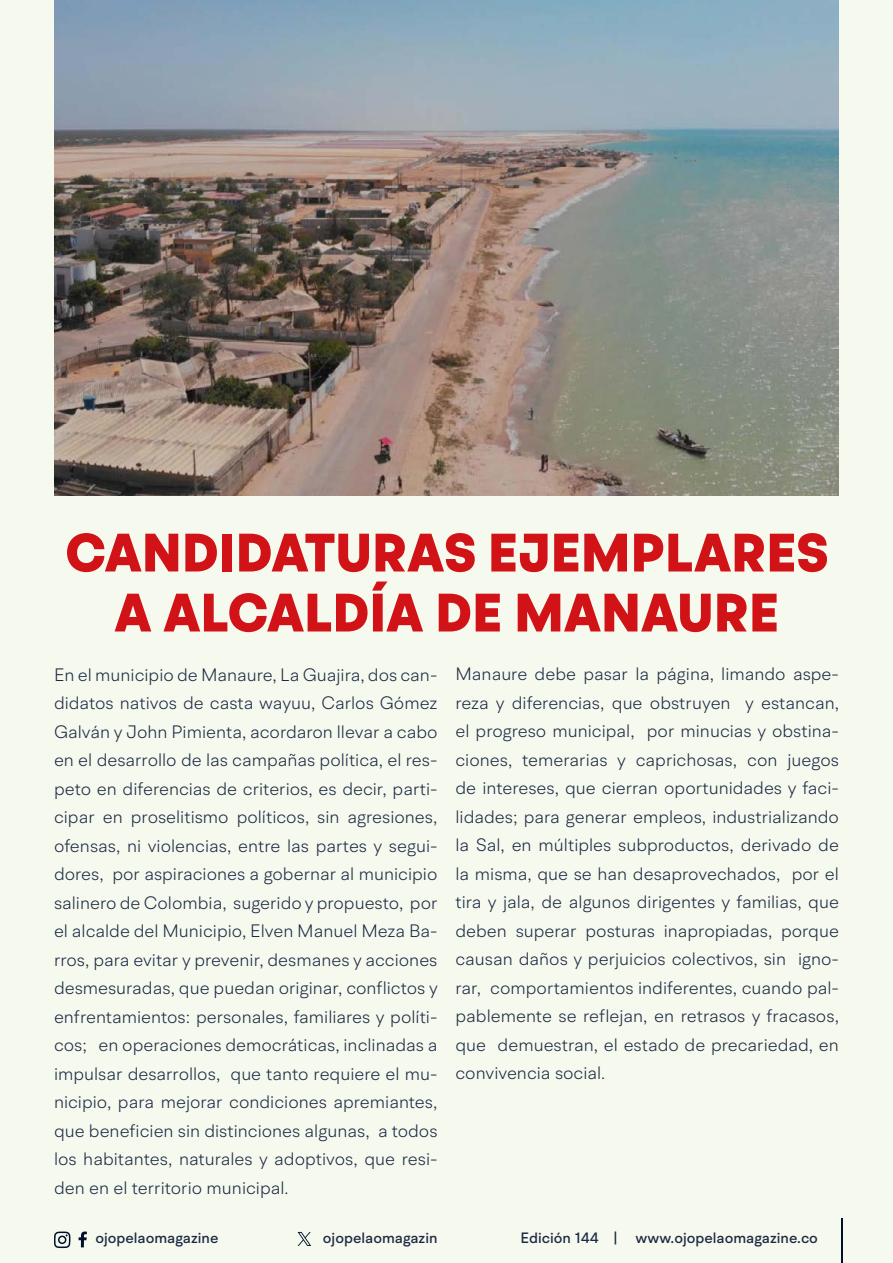
<style>
.page{position:relative;width:893px;height:1263px;background:#f6f9ee}
.page>*{position:absolute;margin:0;border:0;box-sizing:border-box;transform-origin:0 0}
.t1{font:900 54px/60px "BR Hendrix";color:#d11217;text-align:center}
.t2{font:300 18px/28.5px "BR Hendrix";color:#1b2943;text-align:justify}
.t3{font:500 15px "BR Hendrix";color:#1b2943}
</style>
<div class="page">
<svg style="left:79px;top:1231px;width:8px;height:16px"></svg>
<svg style="left:54px;top:1231px;width:17px;height:17px"></svg>
<hr style="left:841px;top:1219px;width:1px;height:44px;background:#000f2b">
<svg style="left:298px;top:1232px;width:13px;height:14px"></svg>
<img style="left:54px;top:0;width:785px;height:495px">
<h1 class="t1" style="left:65px;top:524px;width:764px">CANDIDATURAS EJEMPLARES<br>A ALCALDÍA DE MANAURE</h1>
<p class="t2" style="left:54px;top:660px;width:385px">En el municipio de Manaure, La Guajira, dos can&shy;didatos nativos de casta wayuu, Carlos Gómez Galván y John Pimienta, acordaron llevar a cabo en el desarrollo de las campañas política, el res&shy;peto en diferencias de criterios, es decir, parti&shy;cipar en proselitismo políticos, sin agresiones, ofensas, ni violencias, entre las partes y segui&shy;dores, por aspiraciones a gobernar al municipio salinero de Colombia, sugerido y propuesto, por el alcalde del Municipio, Elven Manuel Meza Ba&shy;rros, para evitar y prevenir, desmanes y acciones desmesuradas, que puedan originar, conflictos y enfrentamientos: personales, familiares y políti&shy;cos; en operaciones democráticas, inclinadas a impulsar desarrollos, que tanto requiere el mu&shy;nicipio, para mejorar condiciones apremiantes, que beneficien sin distinciones algunas, a todos los habitantes, naturales y adoptivos, que resi&shy;den en el territorio municipal.</p>
<p class="t2" style="left:455px;top:660px;width:385px">Manaure debe pasar la página, limando aspe&shy;reza y diferencias, que obstruyen y estancan, el progreso municipal, por minucias y obstina&shy;ciones, temerarias y caprichosas, con juegos de intereses, que cierran oportunidades y faci&shy;lidades; para generar empleos, industrializando la Sal, en múltiples subproductos, derivado de la misma, que se han desaprovechados, por el tira y jala, de algunos dirigentes y familias, que deben superar posturas inapropiadas, porque causan daños y perjuicios colectivos, sin igno&shy;rar, comportamientos indiferentes, cuando pal&shy;pablemente se reflejan, en retrasos y fracasos, que demuestran, el estado de precariedad, en convivencia social.</p>
<p class="t3" style="left:95px;top:1229px;width:125px">ojopelaomagazine</p>
<p class="t3" style="left:323px;top:1229px;width:116px">ojopelaomagazin</p>
<p class="t3" style="left:521px;top:1229px;width:299px">Edición 144 | www.ojopelaomagazine.co</p>
</div>
